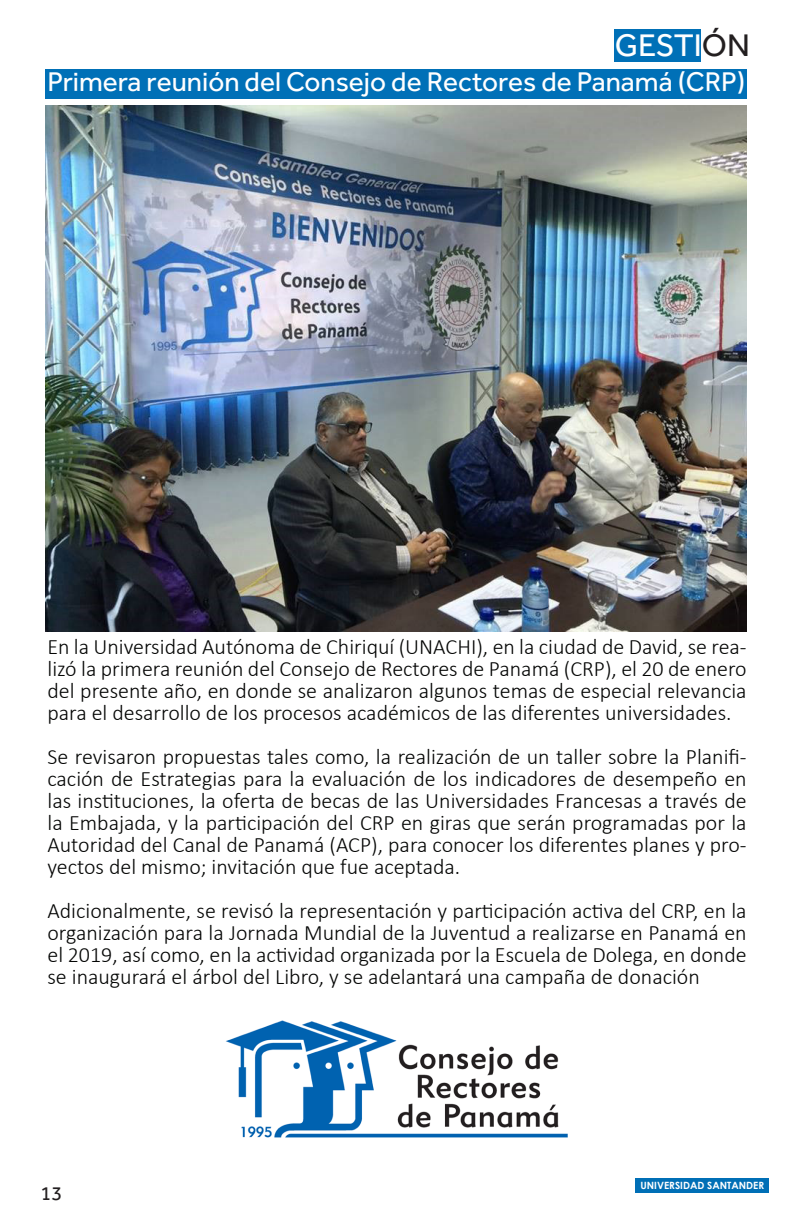
<style>
.page{position:relative;width:792px;height:1224px;background:#fff}
.page>*{position:absolute;margin:0;border:0;box-sizing:border-box;transform-origin:0 0}
.t1{font:32.4px "Effra";color:#fff}
.t2{font:28px "Effra";color:#fff}
.t3{font:300 22px/22px "Calibri";color:#040504;text-align:justify}
.t4{font:20px "Effra";color:#231f20}
.t5{font:700 10px "Century Gothic";color:#fff}
.s1{color:#231f20}
</style>
<div class="page">
<div style="left:635px;top:1179px;width:134px;height:14px;background:#006fb6"></div>
<div style="left:615px;top:29px;width:86px;height:32px;background:#0070b7"></div>
<div style="left:45px;top:69px;width:702px;height:30px;background:#0070b7"></div>
<img style="left:45px;top:105px;width:702px;height:526px">
<img style="left:226px;top:1020px;width:342px;height:118px">
<p class="t1" style="left:615px;top:26px;width:137px">GESTI<span class="s1">ÓN</span></p>
<p class="t2" style="left:47px;top:65px;width:699px">Primera reunión del Consejo de Rectores de Panamá (CRP)</p>
<p class="t3" style="left:47px;top:636px;width:701px">En la Universidad Autónoma de Chiriquí (UNACHI), en la ciudad de David, se rea&shy;lizó la primera reunión del Consejo de Rectores de Panamá (CRP), el 20 de enero del presente año, en donde se analizaron algunos temas de especial relevancia para el desarrollo de los procesos académicos de las diferentes universidades.</p>
<p class="t3" style="left:47px;top:746px;width:701px">Se revisaron propuestas tales como, la realización de un taller sobre la Planifi&shy;cación de Estrategias para la evaluación de los indicadores de desempeño en las instituciones, la oferta de becas de las Universidades Francesas a través de la Embajada, y la participación del CRP en giras que serán programadas por la Autoridad del Canal de Panamá (ACP), para conocer los diferentes planes y pro&shy;yectos del mismo; invitación que fue aceptada.</p>
<p class="t3" style="left:47px;top:900px;width:701px">Adicionalmente, se revisó la representación y participación activa del CRP, en la organización para la Jornada Mundial de la Juventud a realizarse en Panamá en el 2019, así como, en la actividad organizada por la Escuela de Dolega, en donde se inaugurará el árbol del Libro, y se adelantará una campaña de donación</p>
<p class="t4" style="left:41px;top:1182px;width:23px">13</p>
<p class="t5" style="left:640px;top:1178px;width:125px">UNIVERSIDAD SANTANDER</p>
</div>
